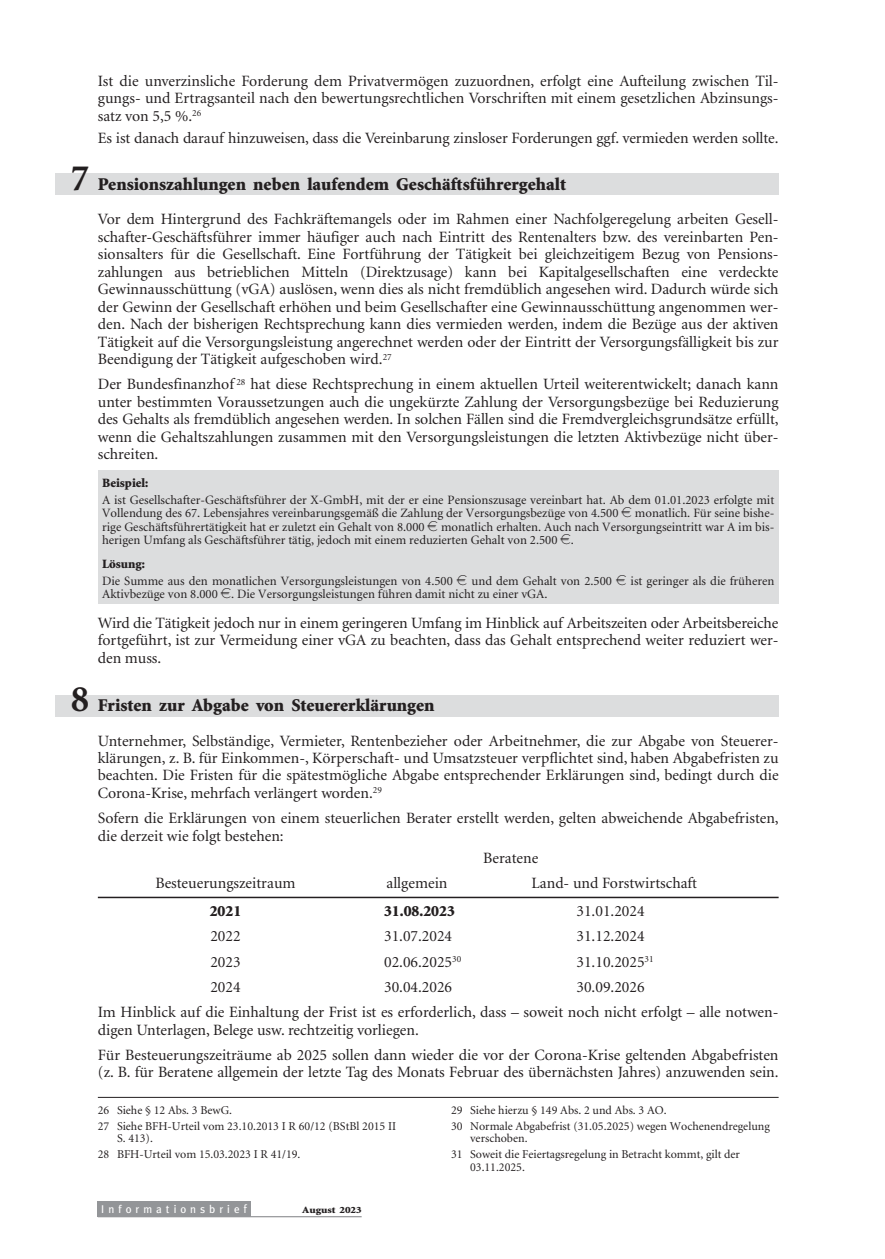
<style>
.page{position:relative;width:885px;height:1259px;background:#fff}
.page>*{position:absolute;margin:0;border:0;box-sizing:border-box;transform-origin:0 0}
.t1{font:900 18px "Minion";color:#231f20}
.t2{font:15.75px/17.4px "Minion";color:#231f20;text-align:justify}
.t3{font:900 15.75px "Minion";color:#231f20}
.t4{font:12.75px/13.5px "Minion";color:#231f20;text-align:justify}
.t5{font:900 12.75px "Minion";color:#231f20}
.t6{font:12px/15.9px "Minion";color:#231f20}
.t7{font:11.25px "Meta";letter-spacing:.36em;color:#fff}
.t8{font:900 9.6px "Minion";color:#231f20;scale:1.15 1}
.s1{font-weight:700;font-size:37.5px}
.s2{font-family:"Eurofont"}
.s3{font-weight:900}
.s4{font-size:12px}
</style>
<div class="page">
<div style="left:98px;top:470px;width:680px;height:134px;background:#dcddde"></div>
<div style="left:55px;top:695px;width:723px;height:21px;background:#dcddde"></div>
<div style="left:55px;top:173px;width:723px;height:22px;background:#dcddde"></div>
<div style="left:98px;top:1200px;width:153px;height:16px;background:#939598"></div>
<hr style="left:98px;top:1216px;width:263px;height:1px;background:#939598">
<hr style="left:98px;top:1097px;width:680px;height:1px;background:#231f20">
<hr style="left:98px;top:896px;width:680px;height:2px;background:#231f20">
<p class="t2" style="left:98px;top:73px;width:682px">Ist die unverzinsliche Forderung dem Privatvermögen zuzuordnen, erfolgt eine Aufteilung zwischen Til&shy;gungs- und Ertragsanteil nach den bewertungsrechtlichen Vorschriften mit einem gesetzlichen Abzinsungs&shy;satz von 5,5 %.<sup>26</sup></p>
<p class="t2" style="left:98px;top:130px;width:682px">Es ist danach darauf hinzuweisen, dass die Vereinbarung zinsloser Forderungen ggf. vermieden werden sollte.</p>
<p class="t1" style="left:71px;top:177px;width:496px"><span class="s1">7</span> Pensionszahlungen neben laufendem Geschäftsführergehalt</p>
<p class="t2" style="left:98px;top:212px;width:682px">Vor dem Hintergrund des Fachkräftemangels oder im Rahmen einer Nachfolgeregelung arbeiten Gesell&shy;schafter-Geschäftsführer immer häufiger auch nach Eintritt des Rentenalters bzw. des vereinbarten Pen&shy;sionsalters für die Gesellschaft. Eine Fortführung der Tätigkeit bei gleichzeitigem Bezug von Pensions&shy;zahlungen aus betrieblichen Mitteln (Direktzusage) kann bei Kapitalgesellschaften eine verdeckte Gewinnausschüttung (vGA) auslösen, wenn dies als nicht fremdüblich angesehen wird. Dadurch würde sich der Gewinn der Gesellschaft erhöhen und beim Gesellschafter eine Gewinnausschüttung angenommen wer&shy;den. Nach der bisherigen Rechtsprechung kann dies vermieden werden, indem die Bezüge aus der aktiven Tätigkeit auf die Versorgungsleistung angerechnet werden oder der Eintritt der Versorgungsfälligkeit bis zur Beendigung der Tätigkeit aufgeschoben wird.<sup>27</sup></p>
<p class="t2" style="left:98px;top:377px;width:682px">Der Bundesfinanzhof <sup>28</sup> hat diese Rechtsprechung in einem aktuellen Urteil weiterentwickelt; danach kann unter bestimmten Voraussetzungen auch die ungekürzte Zahlung der Versorgungsbezüge bei Reduzierung des Gehalts als fremdüblich angesehen werden. In solchen Fällen sind die Fremdvergleichsgrundsätze erfüllt, wenn die Gehaltszahlungen zusammen mit den Versorgungsleistungen die letzten Aktivbezüge nicht über&shy;schreiten.</p>
<p class="t5" style="left:102px;top:478px;width:48px">Beispiel:</p>
<p class="t4" style="left:102px;top:494px;width:673px">A ist Gesellschafter-Geschäftsführer der X-GmbH, mit der er eine Pensionszusage vereinbart hat. Ab dem 01.01.2023 erfolgte mit Vollendung des 67. Lebensjahres vereinbarungsgemäß die Zahlung der Versorgungsbezüge von 4.500 <span class="s2">E</span> monatlich. Für seine bishe&shy;rige Geschäftsführertätigkeit hat er zuletzt ein Gehalt von 8.000 <span class="s2">E</span> monatlich erhalten. Auch nach Versorgungseintritt war A im bis&shy;herigen Umfang als Geschäftsführer tätig, jedoch mit einem reduzierten Gehalt von 2.500 <span class="s2">E</span>.</p>
<p class="t4" style="left:102px;top:556px;width:673px;line-height:17px"><span class="s3">Lösung:<br></span>Die Summe aus den monatlichen Versorgungsleistungen von 4.500 <span class="s2">E</span> und dem Gehalt von 2.500 <span class="s2">E</span> ist geringer als die früheren</p>
<p class="t4" style="left:102px;top:588px;width:447px">Aktivbezüge von 8.000 <span class="s2">E</span>. Die Versorgungsleistungen führen damit nicht zu einer vGA.</p>
<p class="t2" style="left:98px;top:615px;width:682px">Wird die Tätigkeit jedoch nur in einem geringeren Umfang im Hinblick auf Arbeitszeiten oder Arbeitsbereiche fortgeführt, ist zur Vermeidung einer vGA zu beachten, dass das Gehalt entsprechend weiter reduziert wer&shy;den muss.</p>
<p class="t1" style="left:71px;top:698px;width:365px"><span class="s1">8</span> Fristen zur Abgabe von Steuererklärungen</p>
<p class="t2" style="left:98px;top:733px;width:682px">Unternehmer, Selbständige, Vermieter, Rentenbezieher oder Arbeitnehmer, die zur Abgabe von Steuerer&shy;klärungen, z. B. für Einkommen-, Körperschaft- und Umsatzsteuer verpflichtet sind, haben Abgabefristen zu beachten. Die Fristen für die spätestmögliche Abgabe entsprechender Erklärungen sind, bedingt durch die Corona-Krise, mehrfach verlängert worden.<sup>29</sup></p>
<p class="t2" style="left:98px;top:810px;width:682px">Sofern die Erklärungen von einem steuerlichen Berater erstellt werden, gelten abweichende Abgabefristen, die derzeit wie folgt bestehen:</p>
<p class="t2" style="left:483px;top:850px;width:57px">Beratene</p>
<p class="t2" style="left:155px;top:875px;width:142px">Besteuerungszeitraum</p>
<p class="t2" style="left:386px;top:875px;width:62px">allgemein</p>
<p class="t2" style="left:531px;top:875px;width:167px">Land- und Forstwirtschaft</p>
<p class="t3" style="left:210px;top:905px;width:33px">2021</p>
<p class="t3" style="left:384px;top:905px;width:72px">31.08.2023</p>
<p class="t2" style="left:576px;top:903px;width:70px">31.01.2024</p>
<p class="t2" style="left:210px;top:929px;width:32px">2022</p>
<p class="t2" style="left:384px;top:929px;width:70px">31.07.2024</p>
<p class="t2" style="left:576px;top:929px;width:70px">31.12.2024</p>
<p class="t2" style="left:210px;top:954px;width:32px">2023</p>
<p class="t2" style="left:384px;top:954px;width:79px">02.06.2025<sup>30</sup></p>
<p class="t2" style="left:576px;top:954px;width:79px">31.10.2025<sup>31</sup></p>
<p class="t2" style="left:210px;top:979px;width:32px">2024</p>
<p class="t2" style="left:384px;top:979px;width:70px">30.04.2026</p>
<p class="t2" style="left:98px;top:975px;width:682px;line-height:25.2px;text-indent:478px">30.09.2026<br>Im Hinblick auf die Einhaltung der Frist ist es erforderlich, dass – soweit noch nicht erfolgt – alle notwen-</p>
<p class="t2" style="left:98px;top:1018px;width:682px;line-height:25.2px">digen Unterlagen, Belege usw. rechtzeitig vorliegen.<br>Für Besteuerungszeiträume ab 2025 sollen dann wieder die vor der Corona-Krise geltenden Abgabefristen</p>
<p class="t2" style="left:98px;top:1064px;width:682px">(z. B. für Beratene allgemein der letzte Tag des Monats Februar des übernächsten Jahres) anzuwenden sein.</p>
<p class="t6" style="left:98px;top:1103px;width:300px">26 Siehe § 12 Abs. 3 BewG.<br>27 Siehe BFH-Urteil vom 23.10.2013 I R 60/12 (BStBl 2015 II</p>
<p class="t6" style="left:98px;top:1131px;width:204px;text-indent:19px">S. 413).<br>28 BFH-Urteil vom 15.03.2023 I R 41/19.</p>
<p class="t6" style="left:451px;top:1103px;width:320px">29 Siehe hierzu § 149 Abs. 2 und Abs. 3 AO.<br>30 Normale Abgabefrist (31.05.2025) wegen Wochenendregelung</p>
<p class="t6" style="left:451px;top:1131px;width:290px;text-indent:19px">verschoben.<br>31 Soweit die Feiertagsregelung in Betracht kommt, gilt der</p>
<p class="t6" style="left:470px;top:1160px;width:56px">03.11.2025.</p>
<p class="t7" style="left:101px;top:1202px;width:147px">Informationsbrie<span class="s4">f</span></p>
<p class="t8" style="left:302px;top:1206px;width:53px">August 2023</p>
</div>
